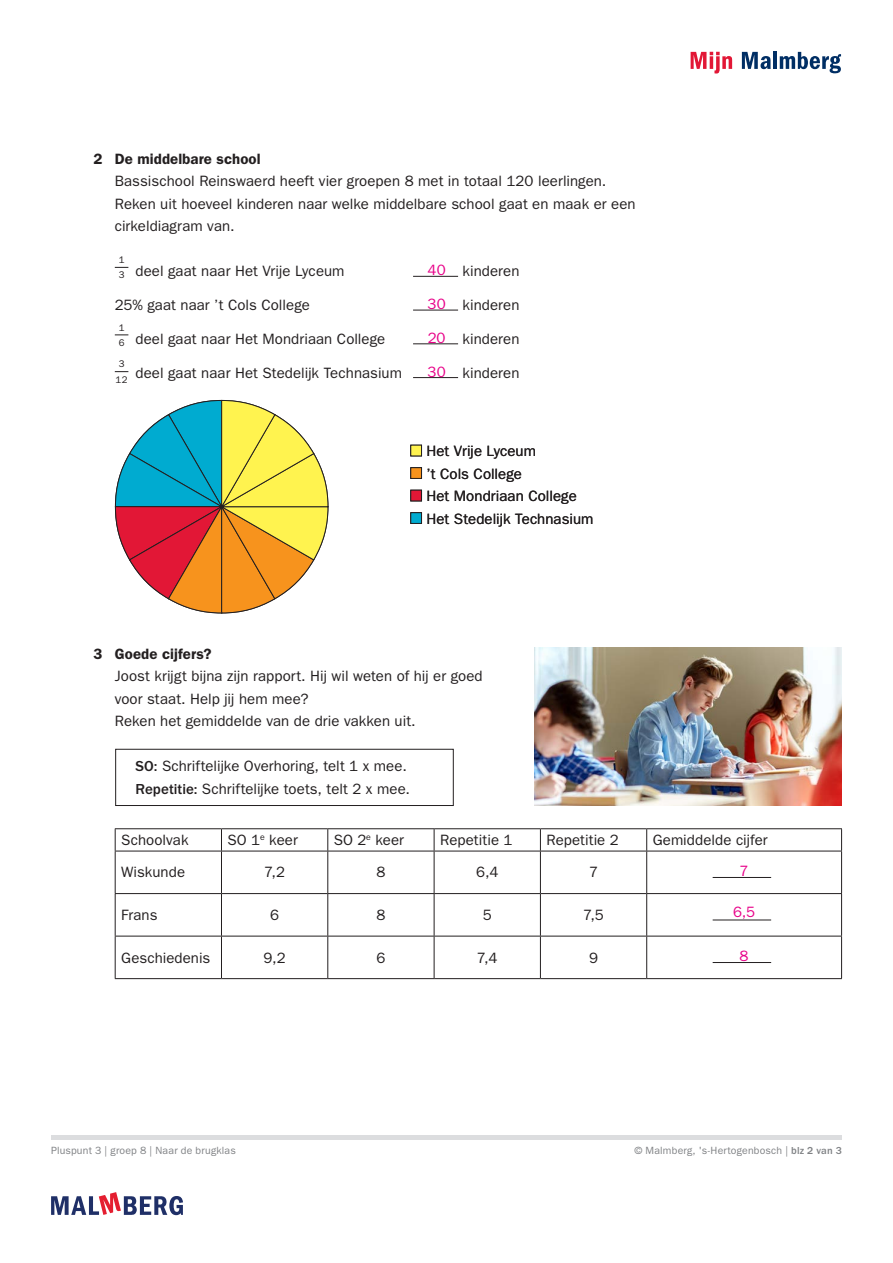
<style>
.page{position:relative;width:893px;height:1263px;background:#fff}
.page>*{position:absolute;margin:0;border:0;box-sizing:border-box;transform-origin:0 0}
.plat{font:15px/22.5px "ITC Franklin Gothic Std";letter-spacing:.005em;color:#231f20}
.plat-2{font:600 15px "ITC Franklin Gothic Std";letter-spacing:.005em;color:#231f20}
.plat-3{font:15px "ITC Franklin Gothic Std";letter-spacing:.005em;color:#e80289}
.plat-4{font:10.5px "ITC Franklin Gothic Std";letter-spacing:.02em;color:#808285}
.t1{font:9.75px/15.3px "ITC Franklin Gothic Std";color:#231f20}
.s1{font-weight:500}
</style>
<div class="page">
<svg style="left:51px;top:1192px;width:132px;height:23px"></svg>
<svg style="left:691px;top:52px;width:41px;height:22px"></svg>
<svg style="left:742px;top:52px;width:29px;height:17px"></svg>
<hr style="left:773px;top:52px;width:4px;height:17px;background:#002e64">
<svg style="left:780px;top:52px;width:61px;height:21px"></svg>
<div style="left:51px;top:1135px;width:791px;height:5px;background:#dcdddf"></div>
<hr style="left:413px;top:276px;width:45px;height:1px;background:#231f20">
<hr style="left:413px;top:310px;width:45px;height:1px;background:#231f20">
<hr style="left:413px;top:344px;width:45px;height:1px;background:#231f20">
<hr style="left:413px;top:377px;width:45px;height:1px;background:#231f20">
<svg style="left:115px;top:267px;width:13px;height:1px"></svg>
<svg style="left:115px;top:335px;width:13px;height:1px"></svg>
<svg style="left:115px;top:371px;width:13px;height:1px"></svg>
<hr style="left:115px;top:828px;width:106px;height:1px;background:#231f20">
<svg style="left:115px;top:829px;width:1px;height:22px"></svg>
<hr style="left:221px;top:828px;width:107px;height:1px;background:#231f20">
<svg style="left:221px;top:829px;width:1px;height:22px"></svg>
<hr style="left:328px;top:828px;width:106px;height:1px;background:#231f20">
<svg style="left:327px;top:829px;width:1px;height:22px"></svg>
<hr style="left:434px;top:828px;width:106px;height:1px;background:#231f20">
<svg style="left:434px;top:829px;width:1px;height:22px"></svg>
<hr style="left:540px;top:828px;width:107px;height:1px;background:#231f20">
<svg style="left:540px;top:829px;width:1px;height:22px"></svg>
<hr style="left:647px;top:828px;width:195px;height:1px;background:#231f20">
<svg style="left:646px;top:829px;width:1px;height:22px"></svg>
<svg style="left:841px;top:829px;width:1px;height:22px"></svg>
<hr style="left:115px;top:851px;width:106px;height:1px;background:#231f20">
<hr style="left:115px;top:851px;width:1px;height:42px;background:#231f20">
<hr style="left:221px;top:851px;width:107px;height:1px;background:#231f20">
<hr style="left:221px;top:851px;width:1px;height:42px;background:#231f20">
<hr style="left:328px;top:851px;width:106px;height:1px;background:#231f20">
<hr style="left:327px;top:851px;width:1px;height:42px;background:#231f20">
<hr style="left:434px;top:851px;width:106px;height:1px;background:#231f20">
<hr style="left:434px;top:851px;width:1px;height:42px;background:#231f20">
<hr style="left:540px;top:851px;width:107px;height:1px;background:#231f20">
<hr style="left:540px;top:851px;width:1px;height:42px;background:#231f20">
<hr style="left:647px;top:851px;width:195px;height:1px;background:#231f20">
<hr style="left:646px;top:851px;width:1px;height:42px;background:#231f20">
<hr style="left:841px;top:851px;width:1px;height:42px;background:#231f20">
<hr style="left:115px;top:893px;width:106px;height:1px;background:#231f20">
<hr style="left:115px;top:894px;width:1px;height:42px;background:#231f20">
<hr style="left:221px;top:893px;width:107px;height:1px;background:#231f20">
<hr style="left:221px;top:894px;width:1px;height:42px;background:#231f20">
<hr style="left:328px;top:893px;width:106px;height:1px;background:#231f20">
<hr style="left:327px;top:894px;width:1px;height:42px;background:#231f20">
<hr style="left:434px;top:893px;width:106px;height:1px;background:#231f20">
<hr style="left:434px;top:894px;width:1px;height:42px;background:#231f20">
<hr style="left:540px;top:893px;width:107px;height:1px;background:#231f20">
<hr style="left:540px;top:894px;width:1px;height:42px;background:#231f20">
<hr style="left:647px;top:893px;width:195px;height:1px;background:#231f20">
<hr style="left:646px;top:894px;width:1px;height:42px;background:#231f20">
<hr style="left:841px;top:894px;width:1px;height:42px;background:#231f20">
<hr style="left:115px;top:936px;width:106px;height:1px;background:#231f20">
<hr style="left:115px;top:936px;width:1px;height:42px;background:#231f20">
<hr style="left:221px;top:936px;width:107px;height:1px;background:#231f20">
<hr style="left:221px;top:936px;width:1px;height:42px;background:#231f20">
<hr style="left:328px;top:936px;width:106px;height:1px;background:#231f20">
<hr style="left:327px;top:936px;width:1px;height:42px;background:#231f20">
<hr style="left:434px;top:936px;width:106px;height:1px;background:#231f20">
<hr style="left:434px;top:936px;width:1px;height:42px;background:#231f20">
<hr style="left:540px;top:936px;width:107px;height:1px;background:#231f20">
<hr style="left:540px;top:936px;width:1px;height:42px;background:#231f20">
<hr style="left:647px;top:936px;width:195px;height:1px;background:#231f20">
<hr style="left:646px;top:936px;width:1px;height:42px;background:#231f20">
<hr style="left:841px;top:936px;width:1px;height:42px;background:#231f20">
<hr style="left:115px;top:978px;width:106px;height:1px;background:#231f20">
<hr style="left:221px;top:978px;width:107px;height:1px;background:#231f20">
<hr style="left:328px;top:978px;width:106px;height:1px;background:#231f20">
<hr style="left:434px;top:978px;width:106px;height:1px;background:#231f20">
<hr style="left:540px;top:978px;width:107px;height:1px;background:#231f20">
<hr style="left:647px;top:978px;width:195px;height:1px;background:#231f20">
<hr style="left:713px;top:877px;width:58px;height:1px;background:#231f20">
<hr style="left:713px;top:920px;width:58px;height:1px;background:#231f20">
<hr style="left:713px;top:962px;width:58px;height:1px;background:#231f20">
<div style="left:115px;top:749px;width:339px;height:57px;border:1px solid #231f20"></div>
<img style="left:534px;top:648px;width:308px;height:157px">
<div style="left:411px;top:445px;width:10px;height:11px;background:#fff34f"></div>
<div style="left:410px;top:445px;width:12px;height:11px;border:1px solid #231f20"></div>
<div style="left:411px;top:468px;width:10px;height:10px;background:#f7931d"></div>
<div style="left:410px;top:467px;width:12px;height:12px;border:1px solid #231f20"></div>
<div style="left:411px;top:490px;width:10px;height:11px;background:#e21736"></div>
<div style="left:410px;top:490px;width:12px;height:11px;border:1px solid #231f20"></div>
<div style="left:411px;top:513px;width:10px;height:10px;background:#00abd0"></div>
<div style="left:410px;top:512px;width:12px;height:12px;border:1px solid #231f20"></div>
<svg style="left:115px;top:400px;width:214px;height:214px"></svg>
<p class="plat-2" style="left:94px;top:150px;width:169px">2 De middelbare school</p>
<p class="plat" style="left:115px;top:170px;width:493px">Bassischool Reinswaerd heeft vier groepen 8 met in totaal 120 leerlingen.</p>
<p class="plat" style="left:115px;top:193px;width:522px">Reken uit hoeveel kinderen naar welke middelbare school gaat en maak er een cirkeldiagram van.</p>
<p class="t1" style="left:119px;top:252px;width:7px">1<br>3</p>
<p class="plat" style="left:135px;top:260px;width:211px">deel gaat naar Het Vrije Lyceum</p>
<p class="plat" style="left:463px;top:260px;width:58px">kinderen</p>
<p class="plat" style="left:115px;top:294px;width:197px">25% gaat naar ’t Cols College</p>
<p class="plat" style="left:463px;top:294px;width:58px">kinderen</p>
<p class="t1" style="left:119px;top:320px;width:7px">1<br>6</p>
<p class="plat" style="left:135px;top:328px;width:251px">deel gaat naar Het Mondriaan College</p>
<p class="plat" style="left:463px;top:328px;width:58px">kinderen</p>
<p class="t1" style="left:116px;top:356px;width:13px;text-align:center">3<br>12</p>
<p class="plat" style="left:135px;top:361px;width:268px">deel gaat naar Het Stedelijk Technasium</p>
<p class="plat" style="left:463px;top:361px;width:58px">kinderen</p>
<p class="plat-3" style="left:428px;top:262px;width:20px">40</p>
<p class="plat-3" style="left:428px;top:295px;width:20px">30</p>
<p class="plat-3" style="left:428px;top:329px;width:19px">20</p>
<p class="plat-3" style="left:428px;top:363px;width:20px">30</p>
<p class="plat" style="left:426px;top:440px;width:111px">Het Vrije Lyceum</p>
<p class="plat" style="left:426px;top:463px;width:97px">’t Cols College</p>
<p class="plat" style="left:426px;top:485px;width:152px">Het Mondriaan College</p>
<p class="plat" style="left:426px;top:508px;width:169px">Het Stedelijk Technasium</p>
<p class="plat-2" style="left:94px;top:645px;width:120px">3 Goede cijfers?</p>
<p class="plat" style="left:115px;top:665px;width:369px">Joost krijgt bijna zijn rapport. Hij wil weten of hij er goed voor staat. Help jij hem mee?</p>
<p class="plat" style="left:115px;top:710px;width:302px">Reken het gemiddelde van de drie vakken uit.</p>
<p class="plat" style="left:136px;top:755px;width:273px"><span class="s1">SO:</span> Schriftelijke Overhoring, telt 1 x mee.</p>
<p class="plat" style="left:136px;top:778px;width:276px"><span class="s1">Repetitie:</span> Schriftelijke toets, telt 2 x mee.</p>
<p class="plat" style="left:121px;top:829px;width:69px">Schoolvak</p>
<p class="plat" style="left:227px;top:829px;width:72px">SO 1<sup>e</sup> keer</p>
<p class="plat" style="left:334px;top:829px;width:72px">SO 2<sup>e</sup> keer</p>
<p class="plat" style="left:440px;top:829px;width:74px">Repetitie 1</p>
<p class="plat" style="left:546px;top:829px;width:74px">Repetitie 2</p>
<p class="plat" style="left:653px;top:829px;width:116px">Gemiddelde cijfer</p>
<p class="plat" style="left:121px;top:861px;width:65px">Wiskunde</p>
<p class="plat" style="left:264px;top:861px;width:22px">7,2</p>
<p class="plat" style="left:376px;top:861px;width:10px">8</p>
<p class="plat" style="left:476px;top:861px;width:24px">6,4</p>
<p class="plat" style="left:589px;top:861px;width:10px">7</p>
<p class="plat" style="left:121px;top:904px;width:38px">Frans</p>
<p class="plat" style="left:270px;top:904px;width:10px">6</p>
<p class="plat" style="left:376px;top:904px;width:10px">8</p>
<p class="plat" style="left:483px;top:904px;width:10px">5</p>
<p class="plat" style="left:583px;top:904px;width:22px">7,5</p>
<p class="plat" style="left:121px;top:946px;width:91px">Geschiedenis</p>
<p class="plat" style="left:264px;top:946px;width:24px">9,2</p>
<p class="plat" style="left:376px;top:946px;width:10px">6</p>
<p class="plat" style="left:477px;top:946px;width:22px">7,4</p>
<p class="plat" style="left:589px;top:946px;width:10px">9</p>
<p class="plat-3" style="left:740px;top:863px;width:10px">7</p>
<p class="plat-3" style="left:733px;top:904px;width:24px">6,5</p>
<p class="plat-3" style="left:740px;top:947px;width:10px">8</p>
<p class="plat-4" style="left:51px;top:1144px;width:186px">Pluspunt 3 | groep 8 | Naar de brugklas</p>
<p class="plat-4" style="left:634px;top:1144px;width:209px">© Malmberg, 's-Hertogenbosch | <span class="s1">blz 2 van 3</span></p>
</div>
